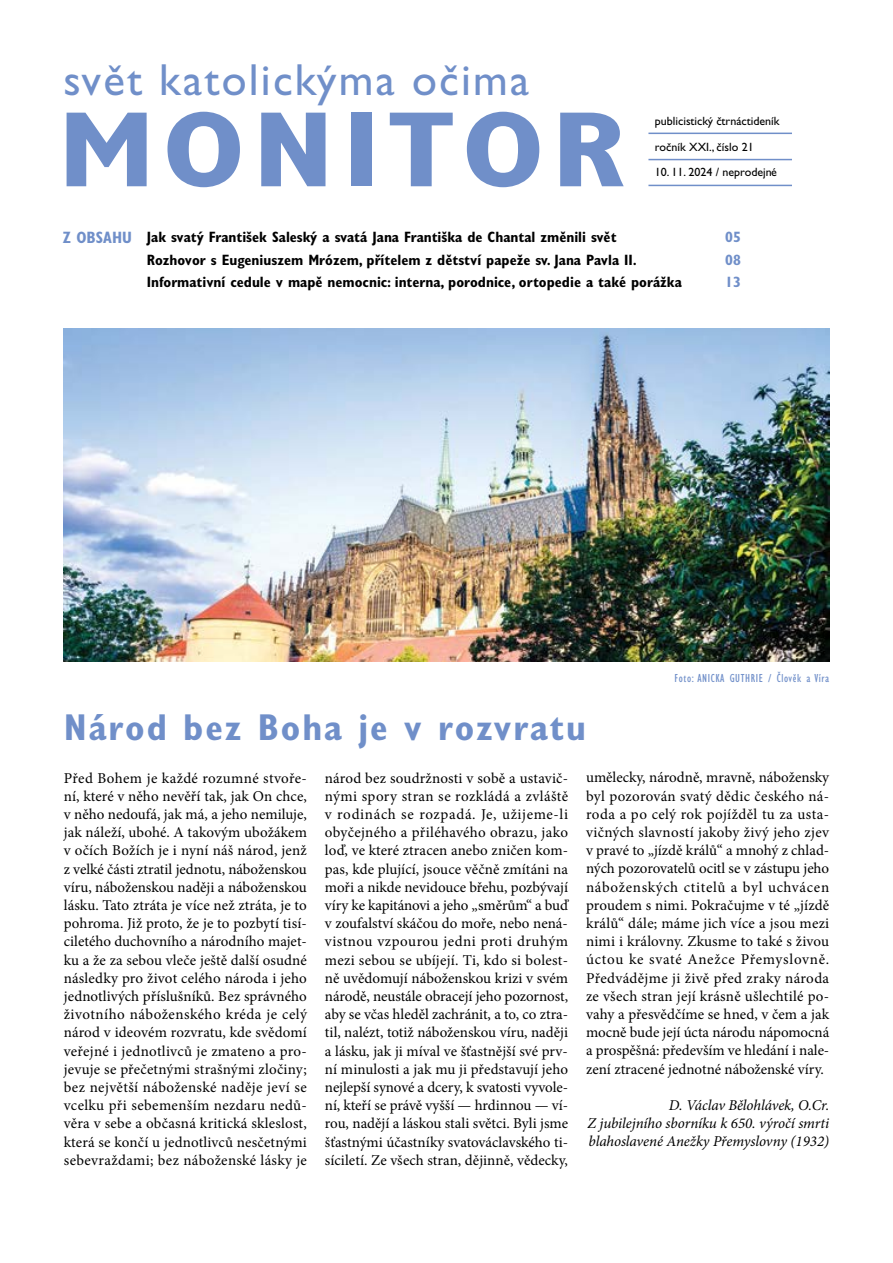
<style>
.page{position:relative;width:893px;height:1263px;background:#fff}
.page>*{position:absolute;margin:0;border:0;box-sizing:border-box;transform-origin:0 0}
.t1{font:700 condensed 107.7px "Gill Sans Std";letter-spacing:.05em;color:#708fc9;scale:1.25 1}
.t2{font:45px "Gill Sans Std";letter-spacing:.05em;color:#708fc9}
.t3{font:700 condensed 37.5px "Gill Sans Std";letter-spacing:.05em;color:#708fc9}
.t4{font:15px/18.1px "Minion Pro";letter-spacing:.005em;color:#000;text-align:justify}
.t5{font:700 condensed 15px "Gill Sans Std";color:#000}
.t6{font:italic 15px/18.1px "Minion Pro";letter-spacing:-.005em;color:#000;text-align:justify}
.t7{font:700 condensed 15px "Gill Sans Std";color:#708fc9}
.t8{font:12px/25.5px "Gill Sans Std";color:#000}
.t9{font:condensed 12px "Gill Sans Std";letter-spacing:.05em;color:#708fc9}
.s1{font-size:16.5px;color:#708fc9}
</style>
<div class="page">
<hr style="left:648px;top:133px;width:144px;height:1px;background:#708fc9">
<hr style="left:648px;top:159px;width:144px;height:1px;background:#708fc9">
<hr style="left:648px;top:185px;width:144px;height:1px;background:#708fc9">
<img style="left:64px;top:328px;width:765px;height:334px">
<h2 class="t2" style="left:63px;top:54px;width:467px">svět katolickýma očima</h2>
<h1 class="t1" style="left:57px;top:86px;width:456px">MONITOR</h1>
<p class="t8" style="left:655px;top:108px;width:126px">publicistický čtrnáctideník ročník XXI., číslo 21</p>
<p class="t8" style="left:655px;top:159px;width:124px">10. 11. 2024 / neprodejné</p>
<p class="t5" style="left:63px;top:228px;width:555px"><span class="s1">Z OBSAHU</span> Jak svatý František Saleský a svatá Jana Františka de Chantal změnili svět</p>
<p class="t7" style="left:725px;top:228px;width:17px">05</p>
<p class="t5" style="left:147px;top:251px;width:492px">Rozhovor s Eugeniuszem Mrózem, přítelem z dětství papeže sv. Jana Pavla II.</p>
<p class="t7" style="left:725px;top:251px;width:17px">08</p>
<p class="t5" style="left:147px;top:273px;width:537px">Informativní cedule v mapě nemocnic: interna, porodnice, ortopedie a také porážka</p>
<p class="t7" style="left:725px;top:273px;width:17px">13</p>
<h3 class="t3" style="left:64px;top:705px;width:524px">Národ bez Boha je v rozvratu</h3>
<p class="t9" style="left:674px;top:672px;width:156px">Foto: ANICKA GUTHRIE / Člověk a Víra</p>
<p class="t4" style="left:64px;top:769px;width:245px">Před Bohem je každé rozumné stvoře&shy;ní, které v něho nevěří tak, jak On chce, v něho nedoufá, jak má, a jeho nemiluje, jak náleží, ubohé. A takovým ubožákem v očích Božích je i nyní náš národ, jenž z velké části ztratil jednotu, náboženskou víru, náboženskou naději a náboženskou lásku. Tato ztráta je více než ztráta, je to pohroma. Již proto, že je to pozbytí tisí&shy;ciletého duchovního a národního majet&shy;ku a že za sebou vleče ještě další osudné následky pro život celého národa i jeho jednotlivých příslušníků. Bez správného životního náboženského kréda je celý národ v ideovém rozvratu, kde svědomí veřejné i jednotlivců je zmateno a pro&shy;jevuje se přečetnými strašnými zločiny; bez největší náboženské naděje jeví se vcelku při sebemenším nezdaru nedů&shy;věra v sebe a občasná kritická skleslost, která se končí u jednotlivců nesčetnými sebevraždami; bez náboženské lásky je</p>
<p class="t4" style="left:325px;top:769px;width:245px">národ bez soudržnosti v sobě a ustavič&shy;nými spory stran se rozkládá a zvláště v rodinách se rozpadá. Je, užijeme-li obyčejného a přiléhavého obrazu, jako loď, ve které ztracen anebo zničen kom&shy;pas, kde plující, jsouce věčně zmítáni na moři a nikde nevidouce břehu, pozbývají víry ke kapitánovi a jeho „směrům“ a buď v zoufalství skáčou do moře, nebo nená&shy;vistnou vzpourou jedni proti druhým mezi sebou se ubíjejí. Ti, kdo si bolest&shy;ně uvědomují náboženskou krizi v svém národě, neustále obracejí jeho pozornost, aby se včas hleděl zachránit, a to, co ztra&shy;til, nalézt, totiž náboženskou víru, naději a lásku, jak ji míval ve šťastnější své prv&shy;ní minulosti a jak mu ji představují jeho nejlepší synové a dcery, k svatosti vyvole&shy;ní, kteří se právě vyšší — hrdinnou — ví&shy;rou, nadějí a láskou stali světci. Byli jsme šťastnými účastníky svatováclavského ti&shy;síciletí. Ze všech stran, dějinně, vědecky,</p>
<p class="t4" style="left:586px;top:769px;width:245px">umělecky, národně, mravně, nábožensky byl pozorován svatý dědic českého ná&shy;roda a po celý rok pojížděl tu za usta&shy;vičných slavností jakoby živý jeho zjev v pravé to „jízdě králů“ a mnohý z chlad&shy;ných pozorovatelů ocitl se v zástupu jeho náboženských ctitelů a byl uchvácen proudem s nimi. Pokračujme v té „jízdě králů“ dále; máme jich více a jsou mezi nimi i královny. Zkusme to také s živou úctou ke svaté Anežce Přemyslovně.<br>Předvádějme ji živě před zraky národa ze všech stran její krásně ušlechtilé po&shy;vahy a přesvědčíme se hned, v čem a jak mocně bude její úcta národu nápomocná a prospěšná: především ve hledání i nale&shy;zení ztracené jednotné náboženské víry.</p>
<p class="t6" style="left:587px;top:1096px;width:243px;text-indent:82px">D. Václav Bělohlávek, O.Cr.<br>Z jubilejního sborníku k 650. výročí smrti blahoslavené Anežky Přemyslovny (1932)</p>
</div>
